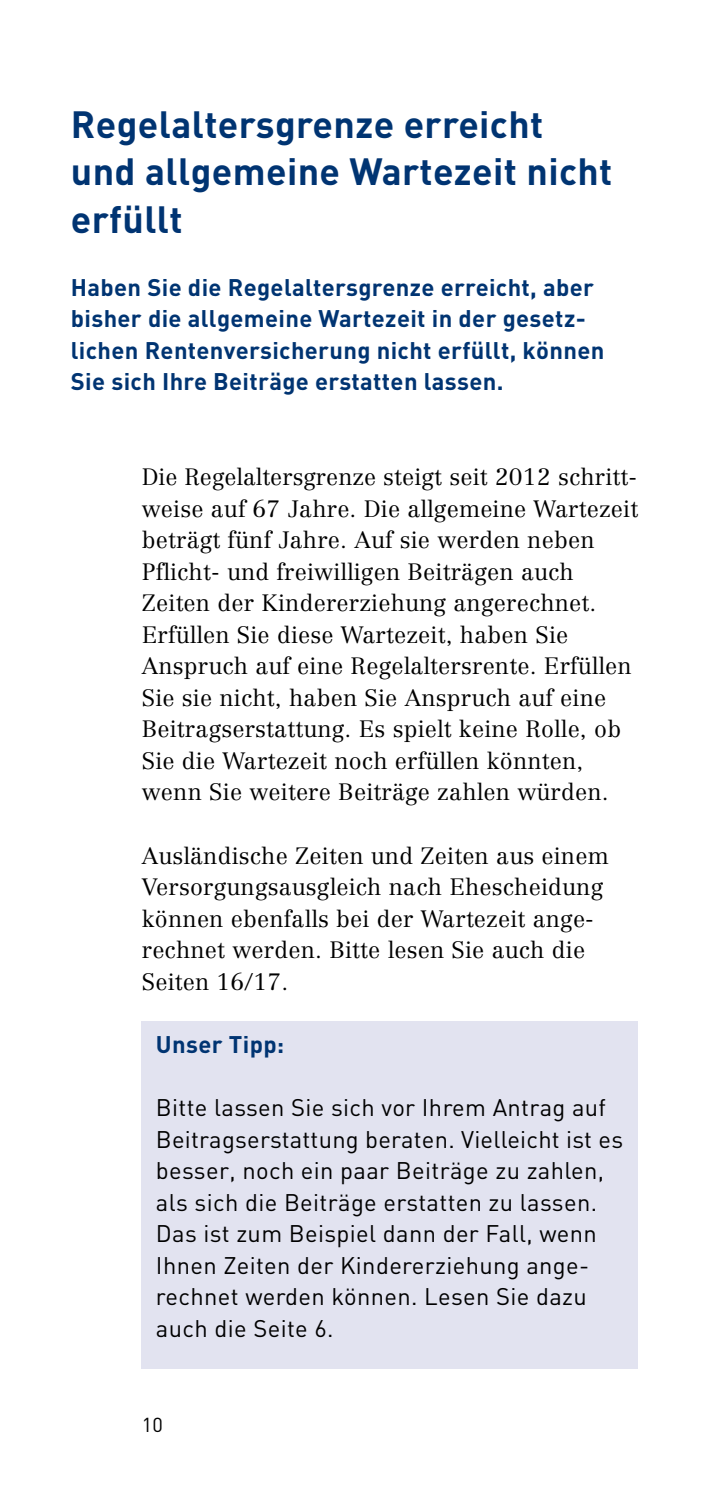
<style>
.page{position:relative;width:709px;height:1489px;background:#fff}
.page>*{position:absolute;margin:0;border:0;box-sizing:border-box;transform-origin:0 0}
.t1{font:700 37.5px/47.2px "DIN";letter-spacing:.01em;color:#003472}
.t2{font:23.75px/31.5px "DIN";letter-spacing:.015em;color:#000}
.t3{font:700 23.75px/31.5px "DIN";letter-spacing:.015em;color:#003472}
.t4{font:300 23.25px/31.5px "Centennial";letter-spacing:.01em;color:#000}
.t5{font:20px "DIN";color:#000}
</style>
<div class="page">
<div style="left:142px;top:1021px;width:496px;height:347px;background:#e2e3f0"></div>
<h2 class="t1" style="left:71px;top:99px;width:543px">Regelaltersgrenze erreicht und all gemeine Wartezeit nicht erfüllt</h2>
<p class="t3" style="left:71px;top:270px;width:535px">Haben Sie die Regelaltersgrenze erreicht, aber bisher die allgemeine Wartezeit in der gesetz&shy;lichen Rentenversicherung nicht erfüllt, können Sie sich Ihre Beiträge erstatten lassen.</p>
<p class="t4" style="left:142px;top:461px;width:498px">Die Regelaltersgrenze steigt seit 2012 schritt&shy;weise auf 67 Jahre. Die allgemeine Wartezeit beträgt fünf Jahre. Auf sie werden neben Pflicht- und frei willigen Beiträgen auch Zeiten der Kindererziehung angerechnet.<br>Erfüllen Sie diese Wartezeit, haben Sie Anspruch auf eine Regelalters rente. Erfüllen Sie sie nicht, haben Sie Anspruch auf eine Beitragser stattung. Es spielt keine Rolle, ob Sie die Wartezeit noch erfüllen könnten, wenn Sie weitere Beiträge zahlen würden.</p>
<p class="t4" style="left:142px;top:839px;width:468px">Ausländische Zeiten und Zeiten aus einem Versorgungsausgleich nach Ehescheidung können ebenfalls bei der Wartezeit ange&shy;rechnet werden. Bitte lesen Sie auch die Seiten 16/17.</p>
<h3 class="t3" style="left:156px;top:1027px;width:130px">Unser Tipp:</h3>
<p class="t2" style="left:156px;top:1091px;width:468px">Bitte lassen Sie sich vor Ihrem Antrag auf Beitragserstattung beraten. Vielleicht ist es besser, noch ein paar Beiträge zu zahlen, als sich die Bei träge er statten zu lassen.<br>Das ist zum Beispiel dann der Fall, wenn Ihnen Zeiten der Kinder erziehung ange&shy;rechnet werden können. Lesen Sie dazu auch die Seite 6.</p>
<p class="t5" style="left:142px;top:1411px;width:23px">10</p>
</div>
